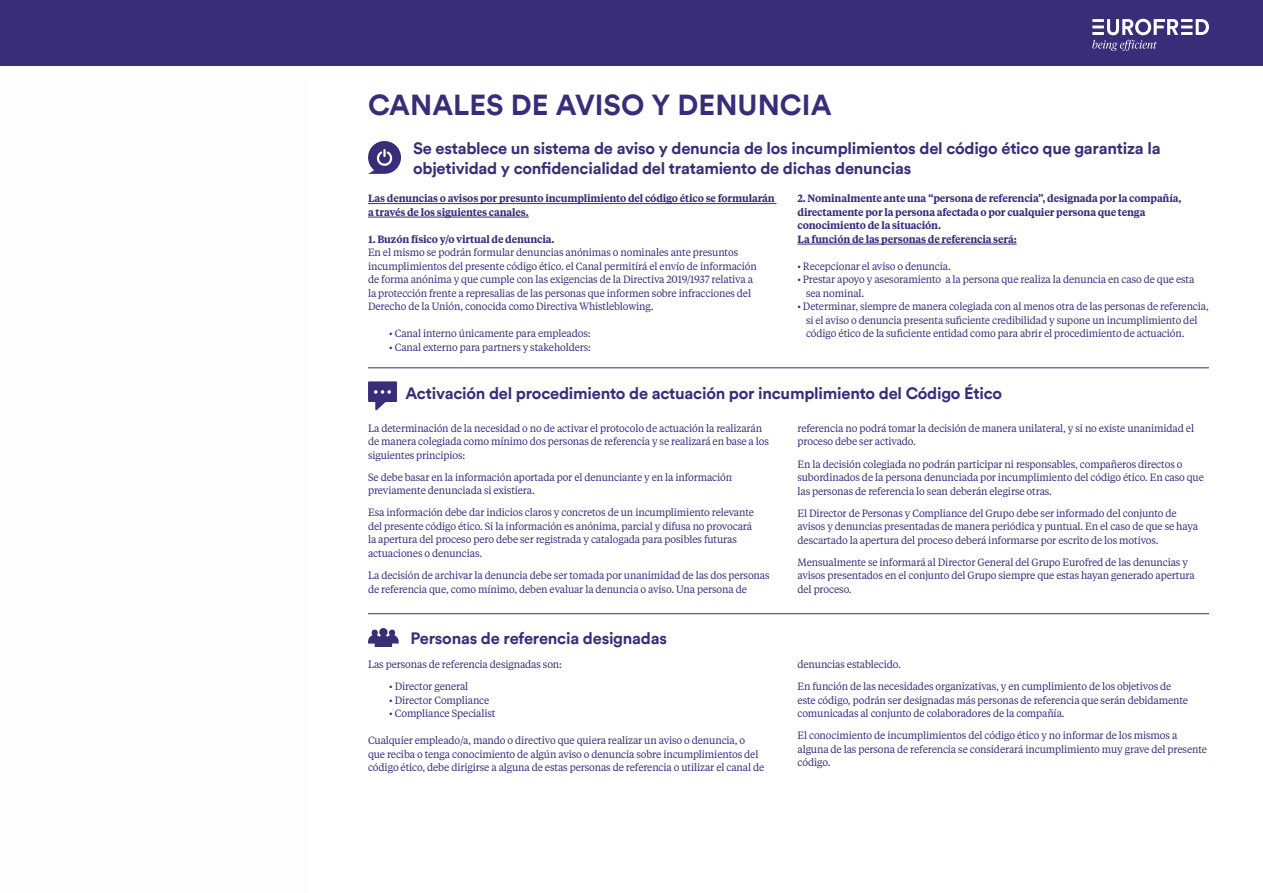
<style>
.page{position:relative;width:1263px;height:893px;background:#fff}
.page>*{position:absolute;margin:0;border:0;box-sizing:border-box;transform-origin:0 0}
.t1{font:700 28.95px "Circular";color:#392d7a}
.t2{font:700 16.5px/19.5px "Circular";letter-spacing:-.015em;color:#392d7a}
.t3{font:10.5px/13.5px "Tiempos Text";letter-spacing:-.015em;color:#392d7a;scale:.95 1}
.t4{font:600 10.5px/13.5px "Tiempos Text";letter-spacing:-.015em;color:#392d7a;scale:.95 1}
</style>
<div class="page">
<div style="left:0;top:0;width:1263px;height:66px;background:#392d7a"></div>
<svg style="left:1092px;top:19px;width:117px;height:32px"></svg>
<hr style="left:368px;top:203px;width:408px;height:1px;background:#392d7a">
<hr style="left:368px;top:217px;width:161px;height:1px;background:#392d7a">
<hr style="left:797px;top:244px;width:220px;height:1px;background:#392d7a">
<svg style="left:368px;top:141px;width:33px;height:33px"></svg>
<svg style="left:368px;top:381px;width:29px;height:29px"></svg>
<svg style="left:368px;top:628px;width:31px;height:19px"></svg>
<hr style="left:368px;top:367px;width:841px;height:1px;background:#392d7a">
<hr style="left:368px;top:613px;width:841px;height:1px;background:#392d7a">
<h1 class="t1" style="left:368px;top:85px;width:465px">CANALES DE AVISO Y DENUNCIA</h1>
<h2 class="t2" style="left:413px;top:138px;width:749px">Se establece un sistema de aviso y denuncia de los incumplimientos del código ético que garantiza la objetividad y confidencialidad del tratamiento de dichas denuncias</h2>
<p class="t4" style="left:368px;top:191px;width:430px">Las denuncias o avisos por presunto incumplimiento del código ético se formularán a través de los siguientes canales.</p>
<p class="t4" style="left:368px;top:232px;width:198px">1. Buzón físico y/o virtual de denuncia.</p>
<p class="t3" style="left:368px;top:245px;width:411px">En el mismo se podrán formular denuncias anónimas o nominales ante presuntos incumplimientos del presente código ético. el Canal permitírá el envío de información de forma anónima y que cumple con las exigencias de la Directiva 2019/1937 relativa a la protección frente a represalias de las personas que informen sobre infracciones del Derecho de la Unión, conocida como Directiva Whistleblowing.</p>
<p class="t3" style="left:389px;top:326px;width:213px">• Canal interno únicamente para empleados:</p>
<p class="t3" style="left:389px;top:340px;width:214px">• Canal externo para partners y stakeholders:</p>
<p class="t4" style="left:797px;top:191px;width:406px">2. Nominalmente ante una “persona de referencia”, designada por la compañía, directamente por la persona afectada o por cualquier persona que tenga conocimiento de la situación.<br>La función de las personas de referencia será:</p>
<p class="t3" style="left:797px;top:259px;width:163px">• Recepcionar el aviso o denuncia.</p>
<p class="t3" style="left:806px;top:272px;width:410px;text-indent:-9px">• Prestar apoyo y asesoramiento a la persona que realiza la denuncia en caso de que esta sea nominal.</p>
<p class="t3" style="left:806px;top:299px;width:426px;text-indent:-9px">• Determinar, siempre de manera colegiada con al menos otra de las personas de referencia, si el aviso o denuncia presenta suficiente credibilidad y supone un incumplimiento del código ético de la suficiente entidad como para abrir el procedimiento de actuación.</p>
<h2 class="t2" style="left:405px;top:383px;width:598px">Activación del procedimiento de actuación por incumplimiento del Código Ético</h2>
<p class="t3" style="left:368px;top:421px;width:424px">La determinación de la necesidad o no de activar el protocolo de actuación la realizarán de manera colegiada como mínimo dos personas de referencia y se realizará en base a los siguientes principios:</p>
<p class="t3" style="left:368px;top:470px;width:385px">Se debe basar en la información aportada por el denunciante y en la información previamente denunciada si existiera.</p>
<p class="t3" style="left:368px;top:506px;width:408px">Esa información debe dar indicios claros y concretos de un incumplimiento relevante del presente código ético. Si la información es anónima, parcial y difusa no provocará la apertura del proceso pero debe ser registrada y catalogada para posibles futuras actuaciones o denuncias.</p>
<p class="t3" style="left:368px;top:568px;width:424px">La decisión de archivar la denuncia debe ser tomada por unanimidad de las dos personas de referencia que, como mínimo, deben evaluar la denuncia o aviso. Una persona de</p>
<h2 class="t2" style="left:411px;top:627px;width:258px">Personas de referencia designadas</h2>
<p class="t3" style="left:368px;top:657px;width:206px">Las personas de referencia designadas son:</p>
<p class="t3" style="left:389px;top:679px;width:85px">• Director general</p>
<p class="t3" style="left:389px;top:693px;width:107px">• Director Compliance</p>
<p class="t3" style="left:389px;top:706px;width:113px">• Compliance Specialist</p>
<p class="t3" style="left:368px;top:733px;width:419px">Cualquier empleado/a, mando o directivo que quiera realizar un aviso o denuncia, o que reciba o tenga conocimiento de algún aviso o denuncia sobre incumplimientos del código ético, debe dirigirse a alguna de estas personas de referencia o utilizar el canal de</p>
<p class="t3" style="left:797px;top:421px;width:419px">referencia no podrá tomar la decisión de manera unilateral, y si no existe unanimidad el proceso debe ser activado.</p>
<p class="t3" style="left:797px;top:457px;width:429px">En la decisión colegiada no podrán participar ni responsables, compañeros directos o subordinados de la persona denunciada por incumplimiento del código ético. En caso que las personas de referencia lo sean deberán elegirse otras.</p>
<p class="t3" style="left:797px;top:506px;width:423px">El Director de Personas y Compliance del Grupo debe ser informado del conjunto de avisos y denuncias presentadas de manera periódica y puntual. En el caso de que se haya descartado la apertura del proceso deberá informarse por escrito de los motivos.</p>
<p class="t3" style="left:797px;top:555px;width:420px">Mensualmente se informará al Director General del Grupo Eurofred de las denuncias y avisos presentados en el conjunto del Grupo siempre que estas hayan generado apertura del proceso.</p>
<p class="t3" style="left:797px;top:653px;width:395px;line-height:22px">denuncias establecido.<br>En función de las necesidades organizativas, y en cumplimiento de los objetivos de</p>
<p class="t3" style="left:797px;top:693px;width:413px">este código, podrán ser designadas más personas de referencia que serán debidamente comunicadas al conjunto de colaboradores de la compañía.</p>
<p class="t3" style="left:797px;top:728px;width:433px">El conocimiento de incumplimientos del código ético y no informar de los mismos a alguna de las persona de referencia se considerará incumplimiento muy grave del presente código.</p>
</div>
